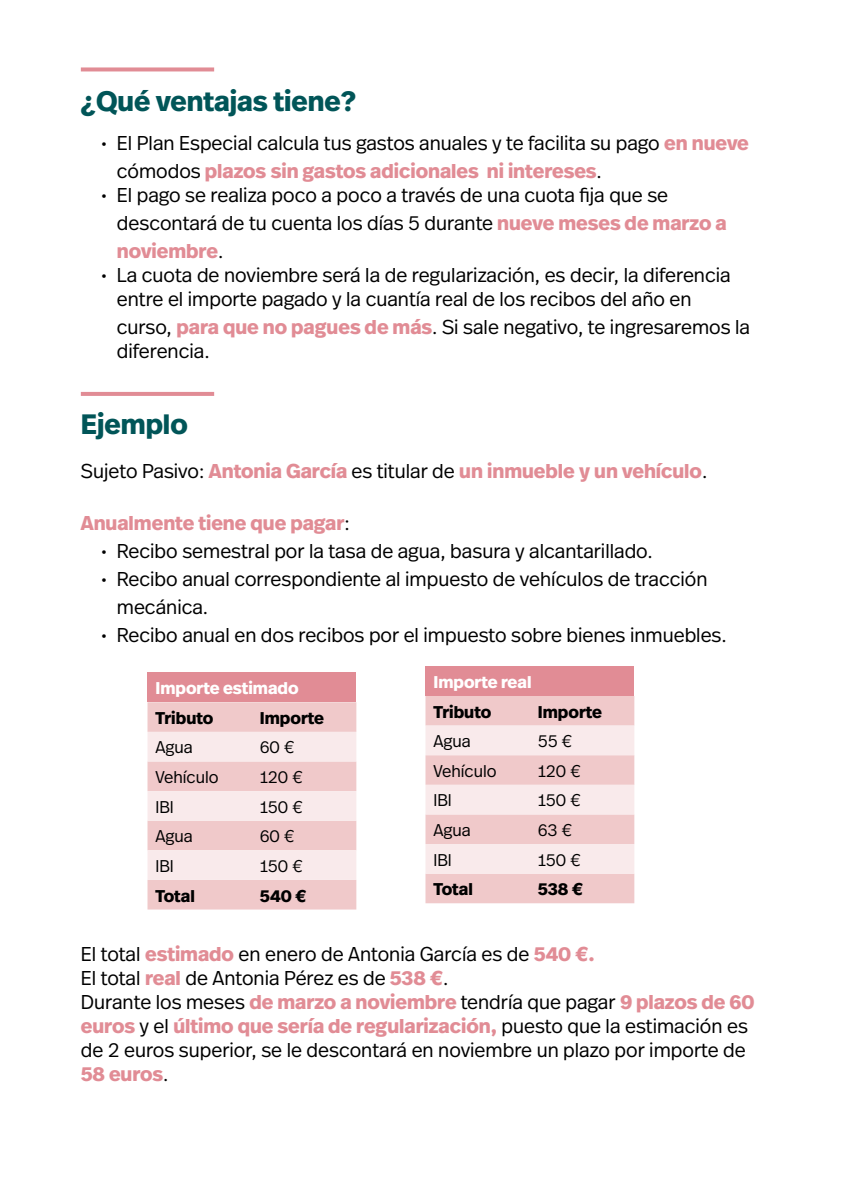
<style>
.page{position:relative;width:851px;height:1191px;background:#fff}
.page>*{position:absolute;margin:0;border:0;box-sizing:border-box;transform-origin:0 0}
.t1{font:700 28px "Real Head Pro";color:#015558}
.t2{font:300 20px/24px "Real Head Pro";color:#000}
.t3{font:700 20px "Real Head Pro";color:#e18c95}
.t4{font:300 17px "Real Head Pro";color:#000}
.t5{font:700 17px "Real Head Pro";color:#000}
.t6{font:700 17px "Real Head Pro";color:#fff}
.s1{font-weight:700;color:#e18c95}
.s2{font-weight:300;color:#000}
</style>
<div class="page">
<svg style="left:81px;top:67px;width:133px;height:4px"></svg>
<hr style="left:81px;top:392px;width:133px;height:4px;background:#e18c95">
<div style="left:147px;top:672px;width:209px;height:30px;background:#e18c95"></div>
<div style="left:147px;top:702px;width:209px;height:207px;background:#f0c9ca"></div>
<svg style="left:147px;top:732px;width:209px;height:148px;background:#f5ddde"></svg>
<div style="left:425px;top:666px;width:209px;height:30px;background:#e18c95"></div>
<div style="left:425px;top:696px;width:209px;height:207px;background:#f0c9ca"></div>
<svg style="left:425px;top:725px;width:209px;height:148px;background:#f5ddde"></svg>
<h1 class="t1" style="left:81px;top:81px;width:276px">¿Qué ventajas tiene?</h1>
<p class="t2" style="left:117px;top:129px;width:633px;line-height:28px;text-indent:-16px">• El Plan Especial calcula tus gastos anuales y te facilita su pago <span class="s1">en nueve </span>cómodos <span class="s1">plazos sin gastos adicionales ni intereses</span>.</p>
<p class="t2" style="left:117px;top:181px;width:611px;line-height:28px;text-indent:-16px">• El pago se realiza poco a poco a través de una cuota fija que se descontará de tu cuenta los días 5 durante <span class="s1">nueve meses de marzo a noviembre</span>.</p>
<p class="t2" style="left:117px;top:263px;width:615px;text-indent:-16px">• La cuota de noviembre será la de regularización, es decir, la diferencia entre el importe pagado y la cuantía real de los recibos del año en</p>
<p class="t2" style="left:117px;top:315px;width:634px">curso, <span class="s1">para que no pagues de más</span>. Si sale negativo, te ingresaremos la diferencia.</p>
<h1 class="t1" style="left:81px;top:403px;width:108px">Ejemplo</h1>
<p class="t3" style="left:81px;top:456px;width:628px"><span class="s2">Sujeto Pasivo:</span> Antonia García <span class="s2">es titular de</span> un inmueble y un vehículo<span class="s2">.</span></p>
<p class="t3" style="left:81px;top:508px;width:270px">Anualmente tiene que pagar<span class="s2">:</span></p>
<p class="t2" style="left:101px;top:538px;width:553px">• Recibo semestral por la tasa de agua, basura y alcantarillado.</p>
<p class="t2" style="left:117px;top:564px;width:592px;line-height:28px;text-indent:-16px">• Recibo anual correspondiente al impuesto de vehículos de tracción mecánica.</p>
<p class="t2" style="left:101px;top:622px;width:627px">• Recibo anual en dos recibos por el impuesto sobre bienes inmuebles.</p>
<p class="t6" style="left:155px;top:676px;width:145px">Importe estimado</p>
<p class="t5" style="left:155px;top:705px;width:59px">Tributo</p>
<p class="t5" style="left:260px;top:705px;width:66px">Importe</p>
<p class="t4" style="left:155px;top:735px;width:39px">Agua</p>
<p class="t4" style="left:260px;top:735px;width:37px">60 €</p>
<p class="t4" style="left:155px;top:765px;width:65px">Vehículo</p>
<p class="t4" style="left:260px;top:765px;width:45px">120 €</p>
<p class="t4" style="left:155px;top:795px;width:20px">IBI</p>
<p class="t4" style="left:260px;top:795px;width:45px">150 €</p>
<p class="t4" style="left:155px;top:824px;width:39px">Agua</p>
<p class="t4" style="left:260px;top:824px;width:37px">60 €</p>
<p class="t4" style="left:155px;top:854px;width:20px">IBI</p>
<p class="t4" style="left:260px;top:854px;width:45px">150 €</p>
<p class="t5" style="left:155px;top:883px;width:41px">Total</p>
<p class="t5" style="left:260px;top:883px;width:48px">540 €</p>
<p class="t6" style="left:433px;top:669px;width:99px">Importe real</p>
<p class="t5" style="left:433px;top:699px;width:59px">Tributo</p>
<p class="t5" style="left:538px;top:699px;width:66px">Importe</p>
<p class="t4" style="left:433px;top:729px;width:39px">Agua</p>
<p class="t4" style="left:538px;top:729px;width:36px">55 €</p>
<p class="t4" style="left:433px;top:759px;width:65px">Vehículo</p>
<p class="t4" style="left:538px;top:759px;width:45px">120 €</p>
<p class="t4" style="left:433px;top:788px;width:20px">IBI</p>
<p class="t4" style="left:538px;top:788px;width:45px">150 €</p>
<p class="t4" style="left:433px;top:818px;width:39px">Agua</p>
<p class="t4" style="left:538px;top:818px;width:36px">63 €</p>
<p class="t4" style="left:433px;top:848px;width:20px">IBI</p>
<p class="t4" style="left:538px;top:848px;width:45px">150 €</p>
<p class="t5" style="left:433px;top:877px;width:41px">Total</p>
<p class="t5" style="left:538px;top:877px;width:47px">538 €</p>
<p class="t2" style="left:81px;top:941px;width:675px">El total <span class="s1">estimado</span> en enero de Antonia García es de <span class="s1">540 €.<br></span>El total <span class="s1">real</span> de Antonia Pérez es de <span class="s1">538 €</span>.<br>Durante los meses <span class="s1">de marzo a noviembre</span> tendría que pagar <span class="s1">9 plazos de 60 euros</span> y el <span class="s1">último que sería de regularización,</span> puesto que la estimación es de 2 euros superior, se le descontará en noviembre un plazo por importe de <span class="s1">58 euros</span>.</p>
</div>
